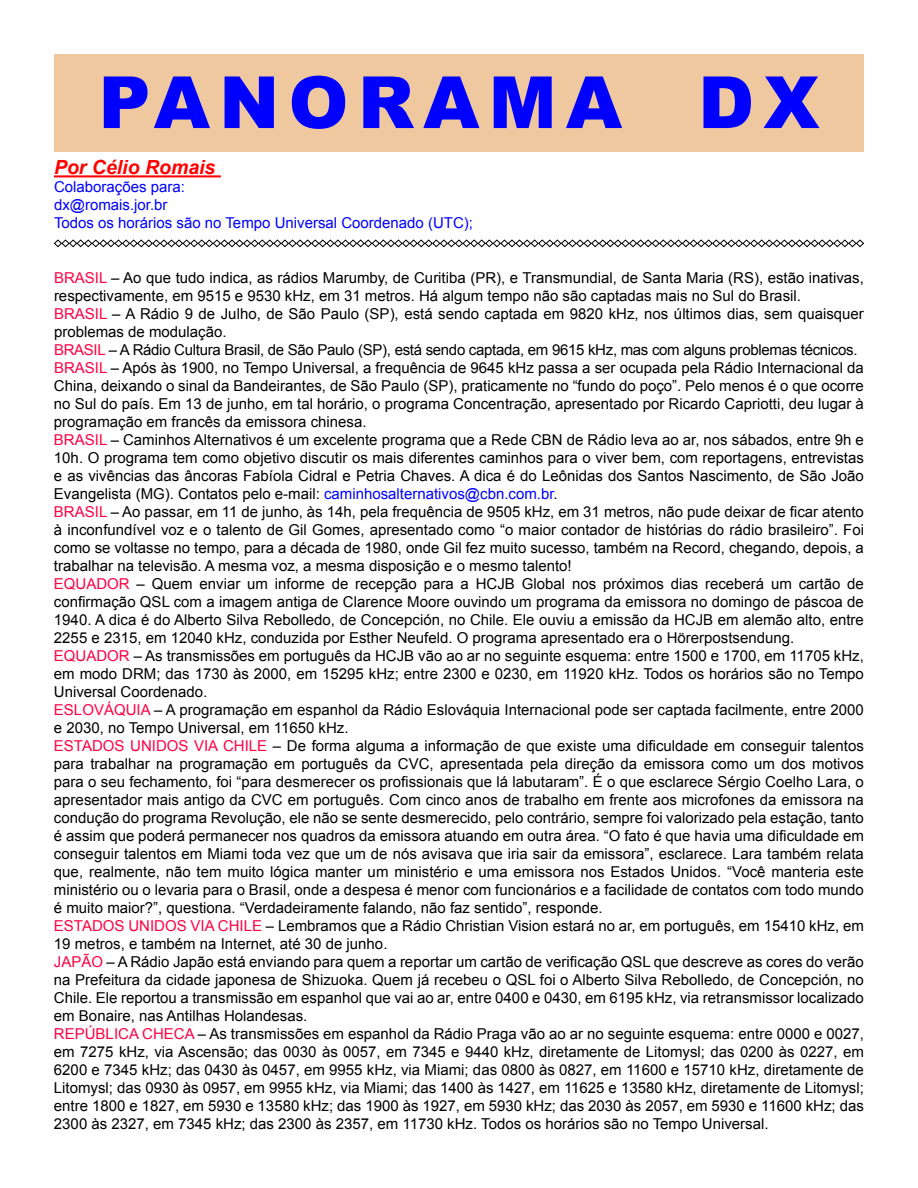
<style>
.page{position:relative;width:918px;height:1188px;background:#fff}
.page>*{position:absolute;margin:0;border:0;box-sizing:border-box;transform-origin:0 0}
.t1{font:900 72px "Arial";letter-spacing:.13em;color:#00f}
.t2{font:italic 700 19.5px "Arial";color:#f00}
.t3{font:15px/18px "Arial";color:#000}
.t4{font:15px/18px "Arial";color:#00f}
.s1{color:#ff0043}
.s2{color:#00f}
</style>
<div class="page">
<hr style="left:54px;top:175px;width:167px;height:2px;background:#f00">
<div style="left:54px;top:54px;width:810px;height:98px;background:#efc8a0"></div>
<svg style="left:54px;top:239px;width:810px;height:9px"></svg>
<h1 class="t1" style="left:99px;top:50px;width:722px">PANORAMA DX</h1>
<h2 class="t2" style="left:54px;top:155px;width:163px">Por Célio Romais</h2>
<p class="t4" style="left:54px;top:178px;width:421px">Colaborações para:<br>dx@romais.jor.br<br>Todos os horários são no Tempo Universal Coordenado (UTC);</p>
<p class="t3" style="left:54px;top:269px;width:812px"><span class="s1">BRASIL</span> – Ao que tudo indica, as rádios Marumby, de Curitiba (PR), e Transmundial, de Santa Maria (RS), estão inativas, respectivamente, em 9515 e 9530 kHz, em 31 metros. Há algum tempo não são captadas mais no Sul do Brasil.<br><span class="s1">BRASIL</span> – A Rádio 9 de Julho, de São Paulo (SP), está sendo captada em 9820 kHz, nos últimos dias, sem quaisquer problemas de modulação.<br><span class="s1">BRASIL</span> – A Rádio Cultura Brasil, de São Paulo (SP), está sendo captada, em 9615 kHz, mas com alguns problemas técnicos.<br><span class="s1">BRASIL</span> – Após às 1900, no Tempo Universal, a frequência de 9645 kHz passa a ser ocupada pela Rádio I nternacional da China, deixando o sinal da Bandeirantes, de São Paulo (SP), praticamente no “fundo do poço”. Pelo menos é o que ocorre no Sul do país. Em 13 de junho, em tal horário, o programa Concentração, apresentado por Ricardo Capriotti, deu lugar à programação em francês da emissora chinesa.<br><span class="s1">BRASIL</span> – Caminhos Alternativos é um excelente programa que a Rede CBN de Rádio leva ao ar, nos sábados, entre 9h e 10h. O programa tem como objetivo discutir os mais diferentes caminhos para o viver bem, com reportagens, entrevistas e as vivências das âncoras Fabíola Cidral e Petria Chaves. A dica é do Leônidas dos Santos Nascimento, de São João Evangelista (MG). Contatos pelo e-mail: <span class="s2">caminhosalternativos@cbn.com.br</span>.<br><span class="s1">BRASIL</span> – Ao passar, em 11 de junho, às 14h, pela frequência de 9505 kHz, em 31 metros, não pude deixar de ficar atento à inconfundível voz e o talento de Gil Gomes, apresentado como “o maior contador de histórias do rádio brasileiro”. Foi como se voltasse no tempo, para a década de 1980, onde Gil fez muito sucesso, também na Record, chegando, depois, a trabalhar na televisão. A mesma voz, a mesma disposição e o mesmo talento!<br><span class="s1">EQUADOR</span> – Quem enviar um informe de recepção para a HCJB Global nos próximos dias receberá um cartão de confirmação QSL com a imagem antiga de Clarence Moore ouvindo um programa da emissora no domingo de páscoa de 1940. A dica é do Alberto Silva Rebolledo, de Concepción, no Chile. Ele ouviu a emissão da HCJB em alemão alto, entre 2255 e 2315, em 12040 kHz, conduzida por Esther Neufeld. O programa apresentado era o Hörerpostsendung.<br><span class="s1">EQUADOR</span> – As transmissões em português da HCJB vão ao ar no seguinte esquema: entre 1500 e 1700, em 11705 kHz, em modo DRM; das 1730 às 2000, em 15295 kHz; entre 2300 e 0230, em 11920 kHz. Todos os horários são no Tempo Universal Coordenado.<br><span class="s1">ESLOVÁQUIA</span> – A programação em espanhol da Rádio Eslováquia Internacional pode ser captada facilmente, entre 2000 e 2030, no Tempo Universal, em 11650 kHz.<br><span class="s1">ESTADOS UNI DOS VIA CHI LE</span> – De forma alguma a informação de que existe uma dificuldade em conseguir talentos para trabalhar na programação em português da CVC, apresentada pela direção da emissora como um dos motivos para o seu fechamento, foi “para desmerecer os profissionais que lá labutaram”. É o que esclarece Sérgio Coelho Lara, o apresentador mais antigo da CVC em português. Com cinco anos de trabalho em frente aos microfones da emissora na condução do programa Revolução, ele não se sente desmerecido, pelo contrário, sempre foi valorizado pela estação, tanto é assim que poderá permanecer nos quadros da emissora atuando em outra área. “O fato é que havia uma dificuldade em conseguir talentos em Miami toda vez que um de nós avisava que iria sair da emissora”, esclarece. Lara também relata que, realmente, não tem muito lógica manter um ministério e uma emissora nos Estados Unidos. “Você manteria este ministério ou o levaria para o Brasil, onde a despesa é menor com funcionários e a facilidade de contatos com todo mundo é muito maior?”, questiona. “Verdadeiramente falando, não faz sentido”, responde.<br><span class="s1">ESTADOS UNI DOS VIA CHI LE</span> – Lembramos que a Rádio Christian Vision estará no ar, em português, em 15410 kHz, em 19 metros, e também na Internet, até 30 de junho.<br><span class="s1">JAPÃO</span> – A Rádio Japão está enviando para quem a reportar um cartão de verificação QSL que descreve as cores do verão na Prefeitura da cidade japonesa de Shizuoka. Quem já recebeu o QSL foi o Alberto Silva Rebolledo, de Concepción, no Chile. Ele reportou a transmissão em espanhol que vai ao ar, entre 0400 e 0430, em 6195 kHz, via retransmissor localizado em Bonaire, nas Antilhas Holandesas.<br><span class="s1">REPÚBLICA CHECA</span> – As transmissões em espanhol da Rádio Praga vão ao ar no seguinte esquema: entre 0000 e 0027, em 7275 kHz, via Ascensão; das 0030 às 0057, em 7345 e 9440 kHz, diretamente de Litomysl; das 0200 às 0227, em 6200 e 7345 kHz; das 0430 às 0457, em 9955 kHz, via Miami; das 0800 às 0827, em 11600 e 15710 kHz, diretamente de Litomysl; das 0930 às 0957, em 9955 kHz, via Miami; das 1400 às 1427, em 11625 e 13580 kHz, diretamente de Litomysl; entre 1800 e 1827, em 5930 e 13580 kHz; das 1900 às 1927, em 5930 kHz; das 2030 às 2057, em 5930 e 11600 kHz; das 2300 às 2327, em 7345 kHz; das 2300 às 2357, em 11730 kHz. Todos os horários são no Tempo Universal.</p>
</div>
